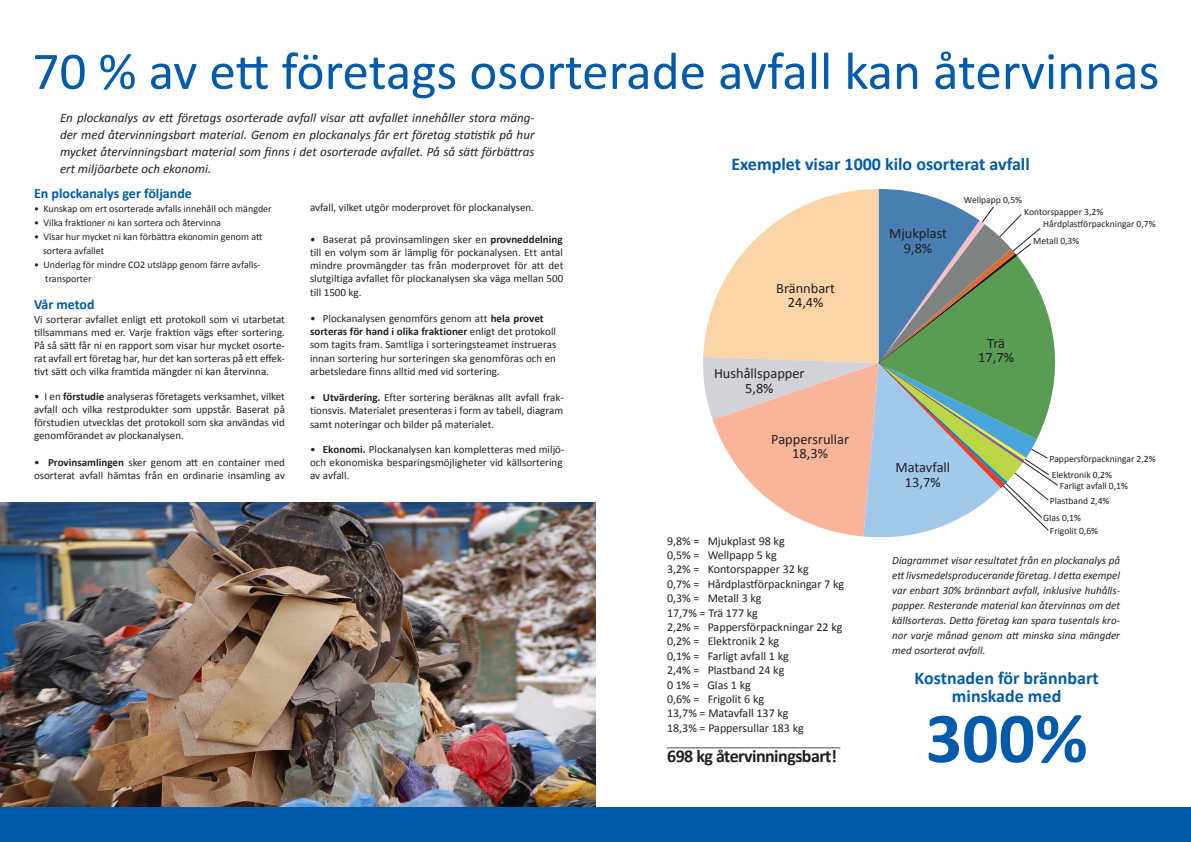
<style>
.page{position:relative;width:1191px;height:842px;background:#fff}
.page>*{position:absolute;margin:0;border:0;box-sizing:border-box;transform-origin:0 0}
.t1{font:700 72px "Calibri";color:#015aaa}
.t2{font:53.2px "Calibri";color:#015aaa}
.t3{font:700 18px "Calibri";color:#015aaa}
.t4{font:700 18px "Calibri";letter-spacing:-.03em;color:#231f20}
.t5{font:14.4px "Calibri";color:#231f20}
.t6{font:700 14px "Calibri";color:#015aaa}
.t7{font:italic 13px/17px "Calibri";color:#231f20;text-align:justify}
.t8{font:12px "Calibri";color:#231f20}
.t9{font:11px/13.2px "Calibri";color:#231f20;text-align:justify}
.t10{font:italic 11px/15px "Calibri";color:#231f20;text-align:justify}
.t11{font:10px "Calibri";color:#231f20}
.t12{font:9.6px "Calibri";color:#231f20}
.s1{font-weight:700}
</style>
<div class="page">
<img style="left:0;top:502px;width:595px;height:306px">
<div style="left:0;top:808px;width:596px;height:34px;background:#015aaa"></div>
<div style="left:595px;top:808px;width:596px;height:34px;background:#015aaa"></div>
<svg style="left:703px;top:189px;width:355px;height:349px"></svg>
<p class="t2" style="left:32px;top:38px;width:1128px">70 % av ett företags osorterade avfall kan återvinnas</p>
<p class="t7" style="left:60px;top:108px;width:476px">En plockanalys av ett företags osorterade avfall visar att avfallet innehåller stora mäng&shy;der med återvinningsbart material. Genom en plockanalys får ert företag statistik på hur mycket återvinningsbart material som finns i det osorterade avfallet. På så sätt förbättras ert miljöarbete och ekonomi.</p>
<p class="t3" style="left:731px;top:153px;width:300px">Exemplet visar 1000 kilo osorterat avfall</p>
<p class="t6" style="left:34px;top:185px;width:159px">En plockanalys ger följande</p>
<p class="t11" style="left:34px;top:203px;width:239px">• Kunskap om ert osorterade avfalls innehåll och mängder</p>
<p class="t11" style="left:34px;top:217px;width:188px">• Vilka fraktioner ni kan sortera och återvinna</p>
<p class="t11" style="left:34px;top:231px;width:230px">• Visar hur mycket ni kan förbättra ekonomin genom att</p>
<p class="t11" style="left:43px;top:245px;width:62px">sortera avfallet</p>
<p class="t11" style="left:34px;top:259px;width:228px">• Underlag för mindre CO2 utsläpp genom färre avfalls-</p>
<p class="t11" style="left:45px;top:273px;width:48px">transporter</p>
<p class="t6" style="left:34px;top:296px;width:62px">Vår metod</p>
<p class="t9" style="left:34px;top:312px;width:252px">Vi sorterar avfallet enligt ett protokoll som vi utarbetat tillsammans med er. Varje fraktion vägs efter sortering.<br>På så sätt får ni en rapport som visar hur mycket osorte&shy;rat avfall ert företag har, hur det kan sorteras på ett effek&shy;tivt sätt och vilka framtida mängder ni kan återvinna.</p>
<p class="t9" style="left:34px;top:389px;width:252px">• I en <span class="s1">förstudie</span> analyseras företagets verksamhet, vilket avfall och vilka restprodukter som uppstår. Baserat på förstudien utvecklas det protokoll som ska användas vid genomförandet av plockanalysen.</p>
<p class="t9" style="left:34px;top:455px;width:252px">• <span class="s1">Provinsamlingen</span> sker genom att en container med osorterat avfall hämtas från en ordinarie insamling av</p>
<p class="t9" style="left:310px;top:201px;width:225px">avfall, vilket utgör moderprovet för plockanalysen.</p>
<p class="t9" style="left:310px;top:232px;width:255px">• Baserat på provinsamlingen sker en <span class="s1">provneddelning </span>till en volym som är lämplig för pockanalysen. Ett antal mindre provmängder tas från moderprovet för att det slutgiltiga avfallet för plockanalysen ska väga mellan 500 till 1500 kg.</p>
<p class="t9" style="left:310px;top:311px;width:248px;text-align:left">• Plockanalysen genomförs genom att <span class="s1">hela provet sorteras för hand i olika fraktioner</span> enligt det protokoll som tagits fram. Samtliga i sorteringsteamet instrueras innan sortering hur sorteringen ska genomföras och en arbetsledare finns alltid med vid sortering.</p>
<p class="t9" style="left:310px;top:390px;width:255px">• <span class="s1">Utvärdering.</span> Efter sortering beräknas allt avfall frak&shy;tionsvis. Materialet presenteras i form av tabell, diagram samt noteringar och bilder på materialet.</p>
<p class="t9" style="left:310px;top:442px;width:256px;text-align:left">• <span class="s1">Ekonomi.</span> Plockanalysen kan kompletteras med miljö&shy;och ekonomiska besparingsmöjligheter vid källsortering av avfall.</p>
<p class="t12" style="left:963px;top:194px;width:60px">Wellpapp 0,5%</p>
<p class="t5" style="left:776px;top:279px;width:60px">Brännbart</p>
<p class="t5" style="left:787px;top:293px;width:37px">24,4%</p>
<p class="t5" style="left:714px;top:365px;width:92px">Hushållspapper</p>
<p class="t5" style="left:745px;top:379px;width:30px">5,8%</p>
<p class="t5" style="left:889px;top:225px;width:59px">Mjukplast</p>
<p class="t5" style="left:903px;top:239px;width:30px">9,8%</p>
<p class="t12" style="left:1024px;top:206px;width:80px">Kontorspapper 3,2%</p>
<p class="t12" style="left:1043px;top:218px;width:114px">Hårdplastförpackningar 0,7%</p>
<p class="t12" style="left:1033px;top:235px;width:48px">Metall 0,3%</p>
<p class="t5" style="left:987px;top:334px;width:19px">Trä</p>
<p class="t5" style="left:978px;top:349px;width:37px">17,7%</p>
<p class="t5" style="left:771px;top:430px;width:79px">Pappersrullar</p>
<p class="t5" style="left:792px;top:444px;width:37px">18,3%</p>
<p class="t12" style="left:1049px;top:453px;width:107px">Pappersförpackningar 2,2%</p>
<p class="t12" style="left:1051px;top:469px;width:62px">Elektronik 0,2%</p>
<p class="t12" style="left:1060px;top:480px;width:69px">Farligt avfall 0,1%</p>
<p class="t12" style="left:1050px;top:494px;width:61px">Plastband 2,4%</p>
<p class="t12" style="left:1043px;top:512px;width:39px">Glas 0,1%</p>
<p class="t12" style="left:1050px;top:525px;width:50px">Frigolit 0,6%</p>
<p class="t5" style="left:895px;top:459px;width:56px">Matavfall</p>
<p class="t5" style="left:905px;top:473px;width:37px">13,7%</p>
<p class="t8" style="left:667px;top:533px;width:119px">9,8% = Mjukplast 98 kg</p>
<p class="t8" style="left:667px;top:547px;width:111px">0,5% = Wellpapp 5 kg</p>
<p class="t8" style="left:667px;top:562px;width:143px">3,2% = Kontorspapper 32 kg</p>
<p class="t8" style="left:667px;top:576px;width:178px">0,7% = Hårdplastförpackningar 7 kg</p>
<p class="t8" style="left:667px;top:591px;width:96px">0,3% = Metall 3 kg</p>
<p class="t8" style="left:667px;top:605px;width:92px">17,7% = Trä 177 kg</p>
<p class="t8" style="left:667px;top:619px;width:177px">2,2% = Pappersförpackningar 22 kg</p>
<p class="t8" style="left:667px;top:634px;width:113px">0,2% = Elektronik 2 kg</p>
<p class="t8" style="left:667px;top:648px;width:123px">0,1% = Farligt avfall 1 kg</p>
<p class="t8" style="left:667px;top:663px;width:119px">2,4% = Plastband 24 kg</p>
<p class="t8" style="left:667px;top:677px;width:85px">0 1% = Glas 1 kg</p>
<p class="t8" style="left:667px;top:691px;width:99px">0,6% = Frigolit 6 kg</p>
<p class="t8" style="left:667px;top:706px;width:123px">13,7% = Matavfall 137 kg</p>
<p class="t8" style="left:667px;top:720px;width:138px">18,3% = Pappersullar 183 kg</p>
<p class="t8" style="left:667px;top:735px;width:175px">_____________________________</p>
<p class="t4" style="left:667px;top:745px;width:171px">698 kg återvinningsbart!</p>
<p class="t10" style="left:892px;top:553px;width:229px">Diagrammet visar resultatet från en plockanalys på ett livsmedelsproducerande företag. I detta exempel var enbart 30% brännbart avfall, inklusive huhålls&shy;papper. Resterande material kan återvinnas om det källsorteras. Detta företag kan spara tusentals kro&shy;nor varje månad genom att minska sina mängder med osorterat avfall.</p>
<p class="t3" style="left:914px;top:667px;width:186px">Kostnaden för brännbart</p>
<p class="t3" style="left:952px;top:685px;width:111px">minskade med</p>
<p class="t1" style="left:925px;top:693px;width:163px">300%</p>
</div>
